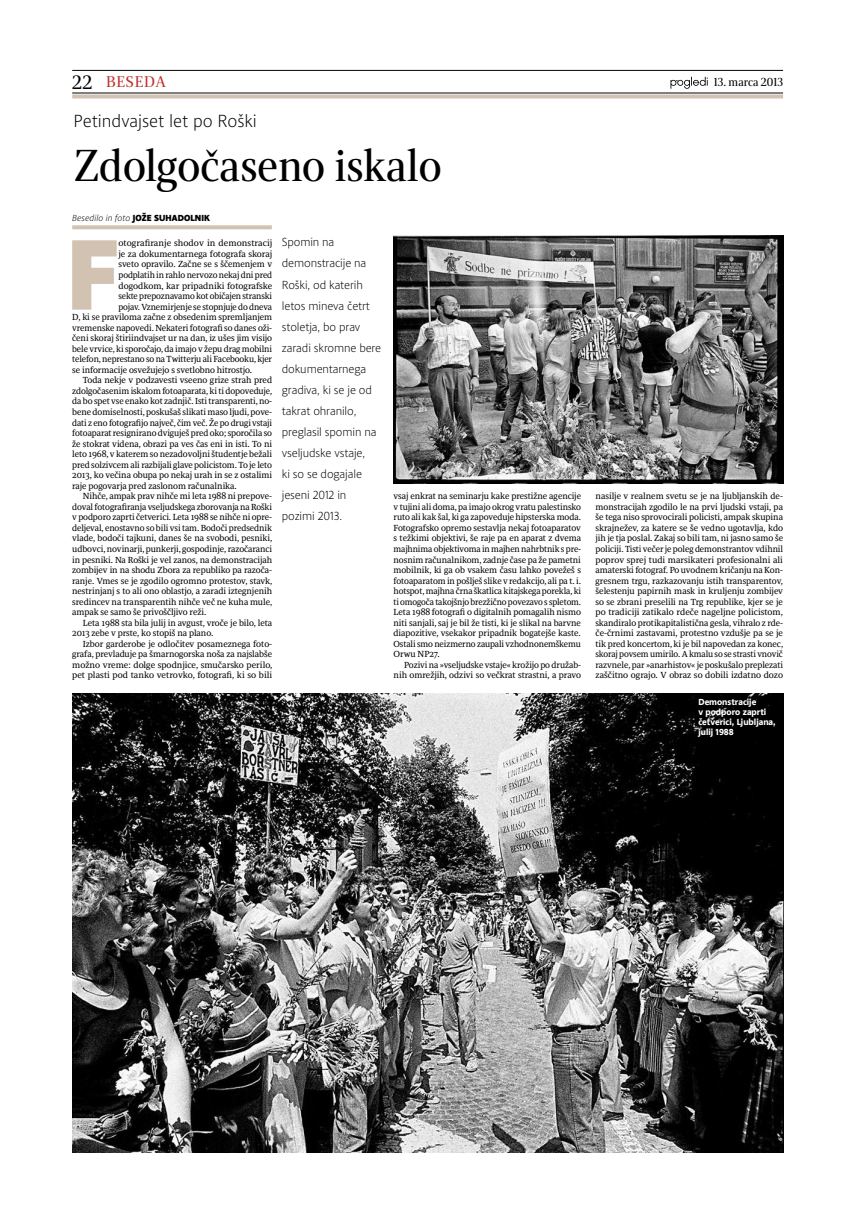
<style>
.page{position:relative;width:848px;height:1219px;background:#fff}
.page>*{position:absolute;margin:0;border:0;box-sizing:border-box;transform-origin:0 0}
.t1{font:800 102.4px "Delo S";color:#d2c2b2}
.t2{font:46px "Delo N Demi";color:#000}
.t3{font:300 18px "Delo S";color:#000}
.t4{font:16px "Delo N Demi";letter-spacing:.05em;color:#c32d2f}
.t5{font:300 12px/21.1px "Delo S";letter-spacing:-.01em;color:#000}
.t6{font:12px "Delo N Demi";color:#000}
.t7{font:9px/10.5px "Delo Text";letter-spacing:-.01em;color:#000;text-align:justify}
.t8{font:800 9px/10px "Delo S";color:#fff}
.t9{font:italic 300 9px "Delo S";color:#000}
.s1{font-size:20px;color:#000}
.s2{font-weight:800;font-style:normal}
</style>
<div class="page">
<hr style="left:72px;top:93px;width:711px;height:1px;background:#000">
<hr style="left:72px;top:70px;width:711px;height:1px;background:#000">
<svg style="left:670px;top:77px;width:37px;height:12px"></svg>
<svg style="left:72px;top:94px;width:711px;height:4px;background:#d7c9bb"></svg>
<svg style="left:72px;top:225px;width:200px;height:4px"></svg>
<img style="left:72px;top:693px;width:711px;height:459px">
<img style="left:393px;top:236px;width:390px;height:247px">
<h3 class="t4" style="left:72px;top:71px;width:95px"><span class="s1">22</span> Beseda</h3>
<h3 class="t6" style="left:713px;top:74px;width:71px">13. marca 2013</h3>
<h3 class="t3" style="left:73px;top:110px;width:185px">Petindvajset let po Roški</h3>
<h2 class="t2" style="left:73px;top:136px;width:370px">Zdolgočaseno iskalo</h2>
<p class="t9" style="left:72px;top:213px;width:139px">Besedilo in foto <span class="s2">JOŽE SUHADOLNIK</span></p>
<h1 class="t1" style="left:67px;top:208px;width:53px">F</h1>
<p class="t7" style="left:118px;top:238px;width:155px">otografiranje shodov in demonstracij</p>
<p class="t5" style="left:282px;top:233px;width:101px">Spomin na demonstracije na<br>Roški, od katerih letos mineva četrt stoletja, bo prav zaradi skromne bere dokumentarnega gradiva, ki se je od takrat ohranilo, preglasil spomin na vseljudske vstaje,<br>ki so se dogajale jeseni 2012 in pozimi 2013.</p>
<p class="t7" style="left:118px;top:249px;width:155px">je za dokumentarnega fotografa skoraj</p>
<p class="t7" style="left:118px;top:259px;width:155px">sveto opravilo. Začne se s ščemenjem v</p>
<p class="t7" style="left:118px;top:270px;width:155px">podplatih in rahlo nervozo nekaj dni pred</p>
<p class="t7" style="left:118px;top:280px;width:155px">dogodkom, kar pripadniki fotografske</p>
<p class="t7" style="left:118px;top:291px;width:155px">sekte prepoznavamo kot običajen stranski</p>
<p class="t7" style="left:118px;top:301px;width:155px">pojav. Vznemirjenje se stopnjuje do dneva</p>
<p class="t7" style="left:72px;top:312px;width:201px">D, ki se praviloma začne z obsedenim spremljanjem</p>
<p class="t7" style="left:72px;top:322px;width:201px">vremenske napovedi. Nekateri fotografi so danes oži-</p>
<p class="t7" style="left:72px;top:333px;width:201px">čeni skoraj štiriindvajset ur na dan, iz ušes jim visijo</p>
<p class="t7" style="left:72px;top:343px;width:201px">bele vrvice, ki sporočajo, da imajo v žepu drag mobilni</p>
<p class="t7" style="left:72px;top:354px;width:201px">telefon, neprestano so na Twitterju ali Facebooku, kjer</p>
<p class="t7" style="left:72px;top:365px;width:181px">se informacije osvežujejo s svetlobno hitrostjo.</p>
<p class="t7" style="left:83px;top:375px;width:191px">Toda nekje v podzavesti vseeno grize strah pred</p>
<p class="t7" style="left:72px;top:386px;width:201px">zdolgočasenim iskalom fotoaparata, ki ti dopoveduje,</p>
<p class="t7" style="left:72px;top:396px;width:201px">da bo spet vse enako kot zadnjič. Isti transparenti, no-</p>
<p class="t7" style="left:72px;top:407px;width:201px">bene domiselnosti, poskušaš slikati maso ljudi, pove-</p>
<p class="t7" style="left:72px;top:417px;width:201px">dati z eno fotografijo največ, čim več. Že po drugi vstaji</p>
<p class="t7" style="left:72px;top:428px;width:201px">fotoaparat resignirano dviguješ pred oko; sporočila so</p>
<p class="t7" style="left:72px;top:438px;width:201px">že stokrat videna, obrazi pa ves čas eni in isti. To ni</p>
<p class="t7" style="left:72px;top:449px;width:201px">leto 1968, v katerem so nezadovoljni študentje bežali</p>
<p class="t7" style="left:72px;top:459px;width:201px">pred solzivcem ali razbijali glave policistom. To je leto</p>
<p class="t7" style="left:72px;top:470px;width:201px">2013, ko večina obupa po nekaj urah in se z ostalimi</p>
<p class="t7" style="left:72px;top:480px;width:166px">raje pogovarja pred zaslonom računalnika.</p>
<p class="t7" style="left:83px;top:491px;width:191px">Nihče, ampak prav nihče mi leta 1988 ni prepove-</p>
<p class="t7" style="left:72px;top:501px;width:201px">doval fotografiranja vseljudskega zborovanja na Roški</p>
<p class="t7" style="left:72px;top:512px;width:201px">v podporo zaprti četverici. Leta 1988 se nihče ni opre-</p>
<p class="t7" style="left:72px;top:523px;width:201px">deljeval, enostavno so bili vsi tam. Bodoči predsednik</p>
<p class="t7" style="left:72px;top:533px;width:201px">vlade, bodoči tajkuni, danes še na svobodi, pesniki,</p>
<p class="t7" style="left:72px;top:544px;width:201px">udbovci, novinarji, punkerji, gospodinje, razočaranci</p>
<p class="t7" style="left:72px;top:554px;width:201px">in pesniki. Na Roški je vel zanos, na demonstracijah</p>
<p class="t7" style="left:72px;top:565px;width:201px">zombijev in na shodu Zbora za republiko pa razoča-</p>
<p class="t7" style="left:72px;top:575px;width:201px">ranje. Vmes se je zgodilo ogromno protestov, stavk,</p>
<p class="t7" style="left:72px;top:586px;width:201px">nestrinjanj s to ali ono oblastjo, a zaradi iztegnjenih</p>
<p class="t7" style="left:72px;top:596px;width:201px">sredincev na transparentih nihče več ne kuha mule,</p>
<p class="t7" style="left:72px;top:607px;width:136px">ampak se samo še privoščljivo reži.</p>
<p class="t7" style="left:83px;top:617px;width:191px">Leta 1988 sta bila julij in avgust, vroče je bilo, leta</p>
<p class="t7" style="left:72px;top:628px;width:143px">2013 zebe v prste, ko stopiš na plano.</p>
<p class="t7" style="left:83px;top:638px;width:191px">Izbor garderobe je odločitev posameznega foto-</p>
<p class="t7" style="left:72px;top:649px;width:201px">grafa, prevladuje pa šmarnogorska noša za najslabše</p>
<p class="t7" style="left:72px;top:660px;width:201px">možno vreme: dolge spodnjice, smučarsko perilo,</p>
<p class="t7" style="left:72px;top:670px;width:201px">pet plasti pod tanko vetrovko, fotografi, ki so bili</p>
<p class="t7" style="left:393px;top:491px;width:189px">vsaj enkrat na seminarju kake prestižne agencije v tujini ali doma, pa imajo okrog vratu palestinsko ruto ali kak šal, ki ga zapoveduje hipsterska moda.<br>Fotografsko opremo sestavlja nekaj fotoaparatov s težkimi objektivi, še raje pa en aparat z dvema majhnima objektivoma in majhen nahrbtnik s pre&shy;nosnim računalnikom, zadnje čase pa že pametni mobilnik, ki ga ob vsakem času lahko povežeš s fotoaparatom in pošlješ slike v redakcijo, ali pa t. i. hotspot, majhna črna škatlica kitajskega porekla, ki ti omogoča takojšnjo brezžično povezavo s spletom.<br>Leta 1988 fotografi o digitalnih pomagalih nismo niti sanjali, saj je bil že tisti, ki je slikal na barvne diapozitive, vsekakor pripadnik bogatejše kaste.<br>Ostali smo neizmerno zaupali vzhodnonemškemu Orwu NP27.</p>
<p class="t7" style="left:393px;top:660px;width:189px;text-align:right">Pozivi na »vseljudske vstaje« krožijo po družab&shy;nih omrežjih, odzivi so večkrat strastni, a pravo</p>
<p class="t7" style="left:595px;top:491px;width:189px">nasilje v realnem svetu se je na ljubljanskih de&shy;monstracijah zgodilo le na prvi ljudski vstaji, pa še tega niso sprovocirali policisti, ampak skupina skrajnežev, za katere se še vedno ugotavlja, kdo jih je tja poslal. Zakaj so bili tam, ni jasno samo še policiji. Tisti večer je poleg demonstrantov vdihnil poprov sprej tudi marsikateri profesionalni ali amaterski fotograf. Po uvodnem kričanju na Kon&shy;gresnem trgu, razkazovanju istih transparentov, šelestenju papirnih mask in kruljenju zombijev so se zbrani preselili na Trg republike, kjer se je po tradiciji zatikalo rdeče nageljne policistom, skandiralo protikapitalistična gesla, vihralo z rde&shy;če-črnimi zastavami, protestno vzdušje pa se je tik pred koncertom, ki je bil napovedan za konec, skoraj povsem umirilo. A kmalu so se strasti vnovič razvnele, par »anarhistov« je poskušalo preplezati zaščitno ograjo. V obraz so dobili izdatno dozo</p>
<p class="t8" style="left:698px;top:698px;width:79px">Demonstracije<br>v podporo zaprti četverici, Ljubljana, julij 1988</p>
</div>
